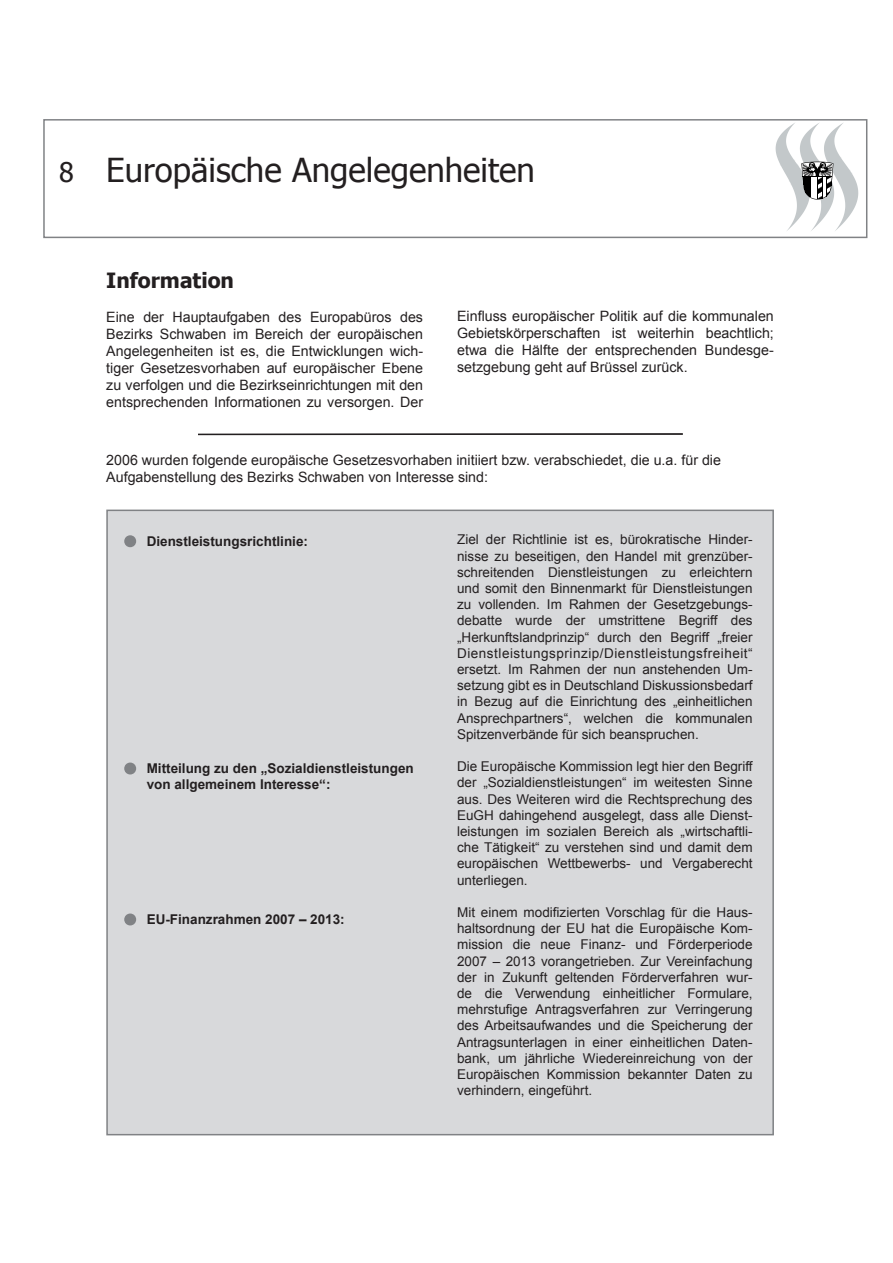
<style>
.page{position:relative;width:893px;height:1263px;background:#fff}
.page>*{position:absolute;margin:0;border:0;box-sizing:border-box;transform-origin:0 0}
.t1{font:33px "Tahoma";color:#231f20}
.t2{font:700 21px "Tahoma";color:#231f20}
.t3{font:14.25px/17.1px "Arial";color:#231f20;text-align:justify}
.t4{font:13.5px/16.2px "Arial";color:#231f20;text-align:justify}
.t5{font:700 13.5px/16.6px "Arial";color:#231f20}
.s1{font-size:27px}
.s2{font-family:"Monotype Sorts";font-weight:400;font-size:12px;color:#808285}
</style>
<div class="page">
<div style="left:43px;top:119px;width:824px;height:119px;border:2px solid #808285"></div>
<svg style="left:776px;top:123px;width:82px;height:108px"></svg>
<div style="left:107px;top:510px;width:666px;height:625px;background:#d8d9db"></div>
<svg style="left:124px;top:535px;width:13px;height:13px"></svg>
<svg style="left:124px;top:762px;width:13px;height:13px"></svg>
<svg style="left:124px;top:913px;width:13px;height:13px"></svg>
<hr style="left:198px;top:433px;width:485px;height:2px;background:#231f20">
<h1 class="t1" style="left:59px;top:148px;width:477px"><span class="s1">8</span> Europäische Angelegenheiten</h1>
<h2 class="t2" style="left:106px;top:266px;width:129px">Information</h2>
<p class="t3" style="left:106px;top:309px;width:318px">Eine der Hauptaufgaben des Europabüros des Bezirks Schwaben im Bereich der europäischen Angelegenheiten ist es, die Entwicklungen wich&shy;tiger Gesetzesvorhaben auf europäischer Ebene zu verfolgen und die Bezirkseinrichtungen mit den entsprechenden Informationen zu versorgen. Der</p>
<p class="t3" style="left:457px;top:308px;width:318px">Einfluss europäischer Politik auf die kommunalen Gebietskörperschaften ist weiterhin beachtlich; etwa die Hälfte der entsprechenden Bundesge&shy;setzgebung geht auf Brüssel zurück.</p>
<p class="t3" style="left:106px;top:451px;width:616px">2006 wurden folgende europäische Gesetzesvorhaben initiiert bzw. verabschiedet, die u.a. für die<br>Aufgabenstellung des Bezirks Schwaben von Interesse sind:</p>
<p class="t5" style="left:125px;top:533px;width:184px"><span class="s2">l</span> Dienstleistungsrichtlinie:</p>
<p class="t5" style="left:147px;top:760px;width:269px;text-indent:-21px"><span class="s2">l</span> Mitteilung zu den „Sozialdienstleistungen von allgemeinem Interesse“:</p>
<p class="t5" style="left:125px;top:911px;width:221px"><span class="s2">l</span> EU-Finanzrahmen 2007 – 2013:</p>
<p class="t4" style="left:457px;top:532px;width:297px">Ziel der Richtlinie ist es, bürokratische Hinder&shy;nisse zu beseitigen, den Handel mit grenzüber&shy;schreitenden Dienstleistungen zu erleichtern und somit den Binnenmarkt für Dienstleistungen zu vollenden. Im Rahmen der Gesetzgebungs&shy;debatte wurde der umstrittene Begriff des „Herkunftslandprinzip“ durch den Begriff „freier Dienstleistungsprinzip/Dienstleistungsfreiheit“ ersetzt. Im Rahmen der nun anstehenden Um&shy;setzung gibt es in Deutschland Diskussionsbedarf in Bezug auf die Einrichtung des „einheitlichen Ansprechpartners“, welchen die kommunalen Spitzenverbände für sich beanspruchen.</p>
<p class="t4" style="left:457px;top:758px;width:297px">Die Europäische Kommission legt hier den Begriff der „Sozialdienstleistungen“ im weitesten Sinne aus. Des Weiteren wird die Rechtsprechung des EuGH dahingehend ausgelegt, dass alle Dienst&shy;leistungen im sozialen Bereich als „wirtschaftli&shy;che Tätigkeit“ zu verstehen sind und damit dem europäischen Wettbewerbs- und Vergaberecht unterliegen.</p>
<p class="t4" style="left:457px;top:904px;width:297px">Mit einem modifizierten Vorschlag für die Haus&shy;haltsordnung der EU hat die Europäische Kom&shy;mission die neue Finanz- und Förderperiode 2007 – 2013 vorangetrieben. Zur Vereinfachung der in Zukunft geltenden Förderverfahren wur&shy;de die Verwendung einheitlicher Formulare, mehrstufige Antragsverfahren zur Verringerung des Arbeitsaufwandes und die Speicherung der Antragsunterlagen in einer einheitlichen Daten&shy;bank, um jährliche Wiedereinreichung von der Europäischen Kommission bekannter Daten zu verhindern, eingeführt.</p>
</div>
